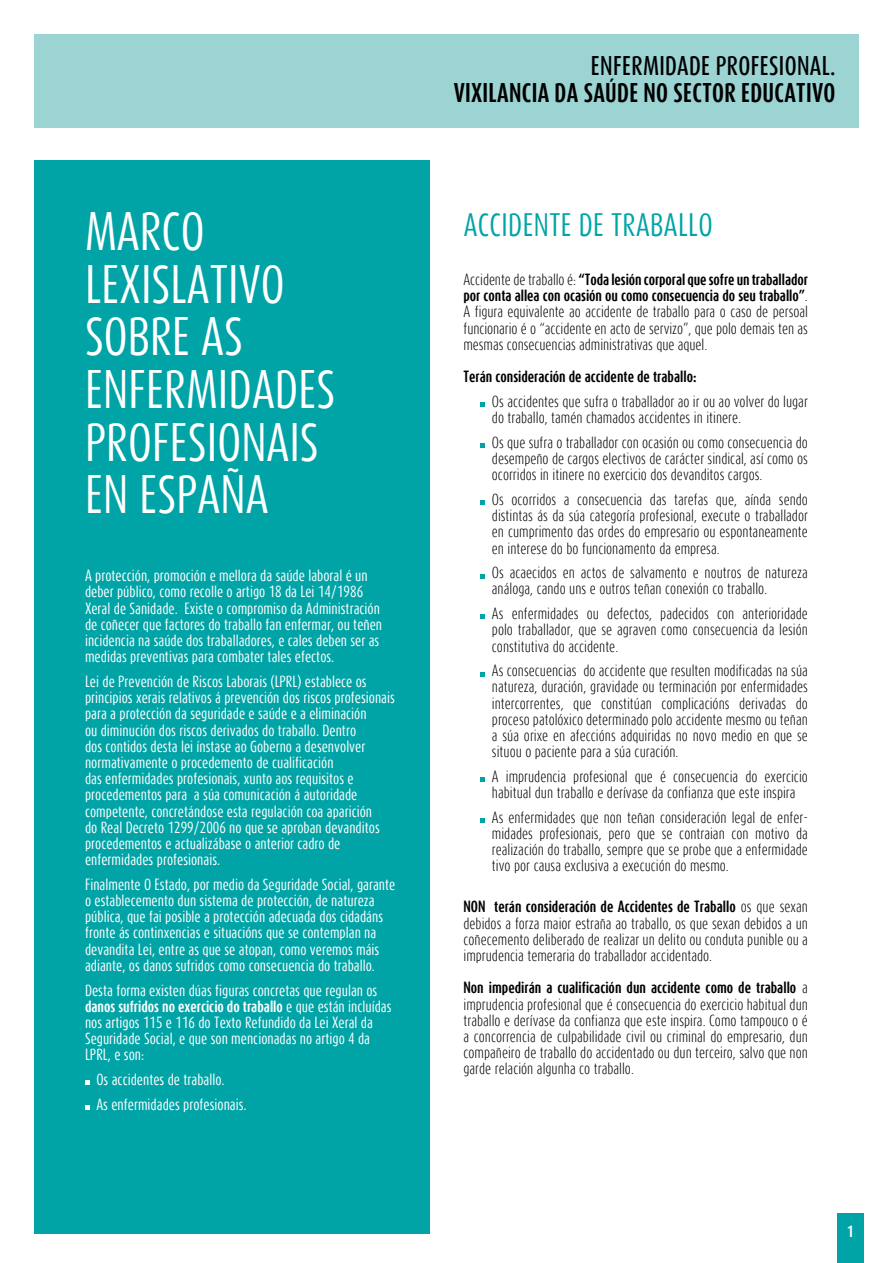
<style>
.page{position:relative;width:893px;height:1263px;background:#fff}
.page>*{position:absolute;margin:0;border:0;box-sizing:border-box;transform-origin:0 0}
.t1{font:45px/52.5px "Dax Compact";color:#fff}
.t2{font:27px "Dax Compact";color:#00a4a7}
.t3{font:700 22.5px "Dax Compact";letter-spacing:.015em;color:#000}
.t4{font:500 22.5px "Dax Compact";letter-spacing:.015em;color:#000}
.t5{font:300 13.5px/16.2px "Dax Compact";color:#000;text-align:justify}
.t6{font:13.5px/16.2px "Dax Compact";color:#fff}
.t7{font:700 13.5px "Dax Compact";color:#000}
.t8{font:700 13.5px "Dax Compact";color:#fff}
.s1{font-weight:700}
</style>
<div class="page">
<div style="left:34px;top:34px;width:824px;height:94px;background:#9cd3d3"></div>
<div style="left:837px;top:1214px;width:27px;height:49px;background:#00a4a7"></div>
<div style="left:34px;top:160px;width:395px;height:1073px;background:#00a4a7"></div>
<svg style="left:480px;top:402px;width:5px;height:5px"></svg>
<svg style="left:480px;top:443px;width:5px;height:5px"></svg>
<svg style="left:480px;top:500px;width:5px;height:5px"></svg>
<svg style="left:480px;top:574px;width:5px;height:4px"></svg>
<svg style="left:480px;top:615px;width:5px;height:4px"></svg>
<svg style="left:480px;top:672px;width:5px;height:4px"></svg>
<svg style="left:480px;top:777px;width:5px;height:5px"></svg>
<svg style="left:480px;top:818px;width:5px;height:5px"></svg>
<svg style="left:85px;top:1081px;width:4px;height:4px"></svg>
<svg style="left:85px;top:1105px;width:4px;height:5px"></svg>
<h3 class="t4" style="left:591px;top:52px;width:246px">ENFERMIDADE PROFESIONAL.</h3>
<h3 class="t3" style="left:454px;top:79px;width:383px">Vixilancia da Saúde no Sector Educativo</h3>
<h1 class="t1" style="left:85px;top:205px;width:252px">MARCO<br>LEXISLATIVO<br>SOBRE AS<br>ENFERMIDADES<br>PROFESIONAIS<br>EN ESPAÑA</h1>
<h2 class="t2" style="left:464px;top:208px;width:27px">Accidente</h2>
<h2 class="t2" style="left:579px;top:208px;width:46px">de traballo</h2>
<p class="t5" style="left:463px;top:271px;width:346px">Accidente de traballo é: <span class="s1">“Toda lesión corporal que sofre un traballador por conta allea con ocasión ou como consecuencia do seu traballo”</span>.<br>A figura equivalente ao accidente de traballo para o caso de persoal funcionario é o “accidente en acto de servizo”, que polo demais ten as mesmas consecuencias administrativas que aquel.</p>
<p class="t7" style="left:463px;top:368px;width:235px">Terán consideración de accidente de traballo:</p>
<p class="t5" style="left:492px;top:393px;width:317px">Os accidentes que sufra o traballador ao ir ou ao volver do lugar do traballo, tamén chamados accidentes in itinere.</p>
<p class="t5" style="left:492px;top:434px;width:317px">Os que sufra o traballador con ocasión ou como consecuencia do desempeño de cargos electivos de carácter sindical, así como os ocorridos in itinere no exercicio dos devanditos cargos.</p>
<p class="t5" style="left:492px;top:491px;width:318px">Os ocorridos a consecuencia das tarefas que, aínda sendo distintas ás da súa categoría profesional, execute o traballador en cumprimento das ordes do empresario ou espontaneamente en interese do bo funcionamento da empresa.</p>
<p class="t5" style="left:492px;top:564px;width:317px">Os acaecidos en actos de salvamento e noutros de natureza análoga, cando uns e outros teñan conexión co traballo.</p>
<p class="t5" style="left:492px;top:605px;width:318px">As enfermidades ou defectos, padecidos con anterioridade polo traballador, que se agraven como consecuencia da lesión constitutiva do accidente.</p>
<p class="t5" style="left:492px;top:662px;width:317px">As consecuencias do accidente que resulten modificadas na súa natureza, duración, gravidade ou terminación por enfermidades intercorrentes, que constitúan complicacións derivadas do proceso patolóxico determinado polo accidente mesmo ou teñan a súa orixe en afeccións adquiridas no novo medio en que se situou o paciente para a súa curación.</p>
<p class="t5" style="left:492px;top:768px;width:317px">A imprudencia profesional que é consecuencia do exercicio habitual dun traballo e derívase da confianza que este inspira</p>
<p class="t5" style="left:492px;top:809px;width:317px">As enfermidades que non teñan consideración legal de enfer&shy;midades profesionais, pero que se contraian con motivo da realización do traballo, sempre que se probe que a enfermidade tivo por causa exclusiva a execución do mesmo.</p>
<p class="t7" style="left:463px;top:898px;width:8px">NON</p>
<p class="t6" style="left:85px;top:567px;width:299px">A protección, promoción e mellora da saúde laboral é un deber público, como recolle o artigo 18 da Lei 14/1986<br>Xeral de Sanidade. Existe o compromiso da Administración de coñecer que factores do traballo fan enfermar, ou teñen incidencia na saúde dos traballadores, e cales deben ser as medidas preventivas para combater tales efectos.</p>
<p class="t6" style="left:85px;top:673px;width:311px">Lei de Prevención de Riscos Laborais (LPRL) establece os principios xerais relativos á prevención dos riscos profesionais para a protección da seguridade e saúde e a eliminación<br>ou diminución dos riscos derivados do traballo. Dentro<br>dos contidos desta lei ínstase ao Goberno a desenvolver normativamente o procedemento de cualificación<br>das enfermidades profesionais, xunto aos requisitos e procedementos para a súa comunicación á autoridade competente, concretándose esta regulación coa aparición<br>do Real Decreto 1299/2006 no que se aproban devanditos procedementos e actualizábase o anterior cadro de enfermidades profesionais.</p>
<p class="t6" style="left:85px;top:876px;width:312px">Finalmente O Estado, por medio da Seguridade Social, garante o establecemento dun sistema de protección, de natureza pública, que fai posible a protección adecuada dos cidadáns fronte ás continxencias e situacións que se contemplan na devandita Lei, entre as que se atopan, como veremos máis adiante, os danos sufridos como consecuencia do traballo.</p>
<p class="t6" style="left:85px;top:981px;width:308px">Desta forma existen dúas figuras concretas que regulan os <span class="s1">danos sufridos no exercicio do traballo</span> e que están incluídas nos artigos 115 e 116 do Texto Refundido da Lei Xeral da Seguridade Social, e que son mencionadas no artigo 4 da LPRL, e son:</p>
<p class="t6" style="left:96px;top:1067px;width:152px;line-height:24.8px">Os accidentes de traballo.<br>As enfermidades profesionais.</p>
<p class="t5" style="left:463px;top:898px;width:346px;text-indent:31px"><span class="s1">terán consideración de Accidentes de Traballo</span> os que sexan debidos a forza maior estraña ao traballo, os que sexan debidos a un coñecemento deliberado de realizar un delito ou conduta punible ou a imprudencia temeraria do traballador accidentado.</p>
<p class="t5" style="left:463px;top:979px;width:346px"><span class="s1">Non impedirán a cualificación dun accidente como de traballo</span> a imprudencia profesional que é consecuencia do exercicio habitual dun traballo e derívase da confianza que este inspira. Como tampouco o é a concorrencia de culpabilidade civil ou criminal do empresario, dun compañeiro de traballo do accidentado ou dun terceiro, salvo que non garde relación algunha co traballo.</p>
<p class="t8" style="left:847px;top:1222px;width:8px">1</p>
</div>
